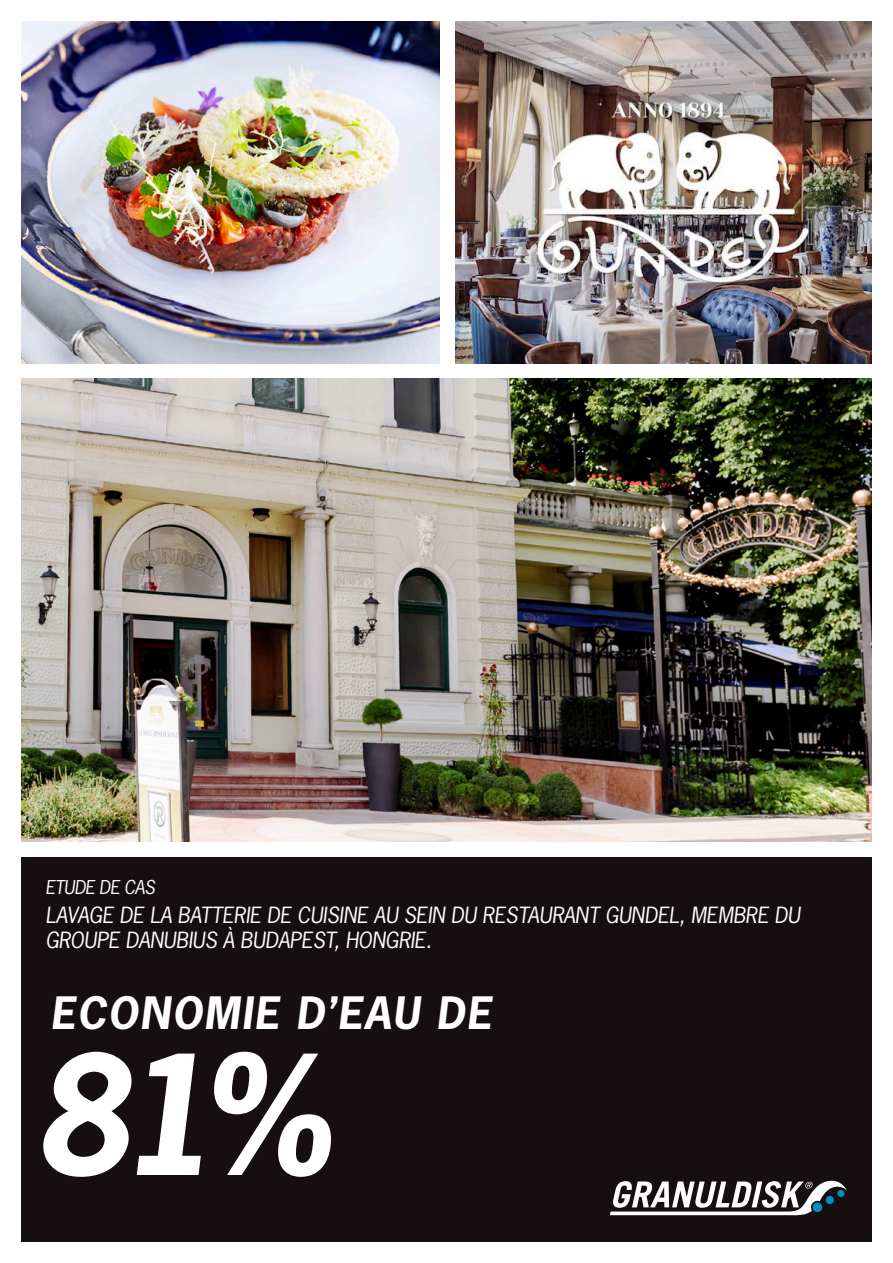
<style>
.page{position:relative;width:893px;height:1263px;background:#fff}
.page>*{position:absolute;margin:0;border:0;box-sizing:border-box;transform-origin:0 0}
.t1{font:italic 700 156px "News Gothic Std";color:#fff}
.t2{font:italic 700 42px "News Gothic Std";letter-spacing:.04em;color:#fff}
.t3{font:italic 21px/25.2px "News Gothic Std";letter-spacing:-.01em;color:#fff}
.t4{font:italic 18px "News Gothic Std";letter-spacing:-.03em;color:#fff}
</style>
<div class="page">
<div style="left:21px;top:857px;width:851px;height:385px;background:#160f11"></div>
<svg style="left:610px;top:1181px;width:237px;height:34px"></svg>
<div style="left:813px;top:1202px;width:9px;height:10px;background:#0090be;border-radius:50%"></div>
<img style="left:21px;top:21px;width:419px;height:343px">
<img style="left:455px;top:21px;width:417px;height:343px">
<img style="left:21px;top:378px;width:851px;height:464px">
<p class="t4" style="left:45px;top:875px;width:111px">ETUDE DE CAS</p>
<p class="t3" style="left:45px;top:903px;width:756px">LAVAGE DE LA BATTERIE DE CUISINE AU SEIN DU RESTAURANT GUNDEL, MEMBRE DU<br>GROUPE DANUBIUS À BUDAPEST, HONGRIE.</p>
<p class="t2" style="left:50px;top:986px;width:443px">ECONOMIE D’EAU DE</p>
<p class="t1" style="left:33px;top:1013px;width:300px">81%</p>
</div>
